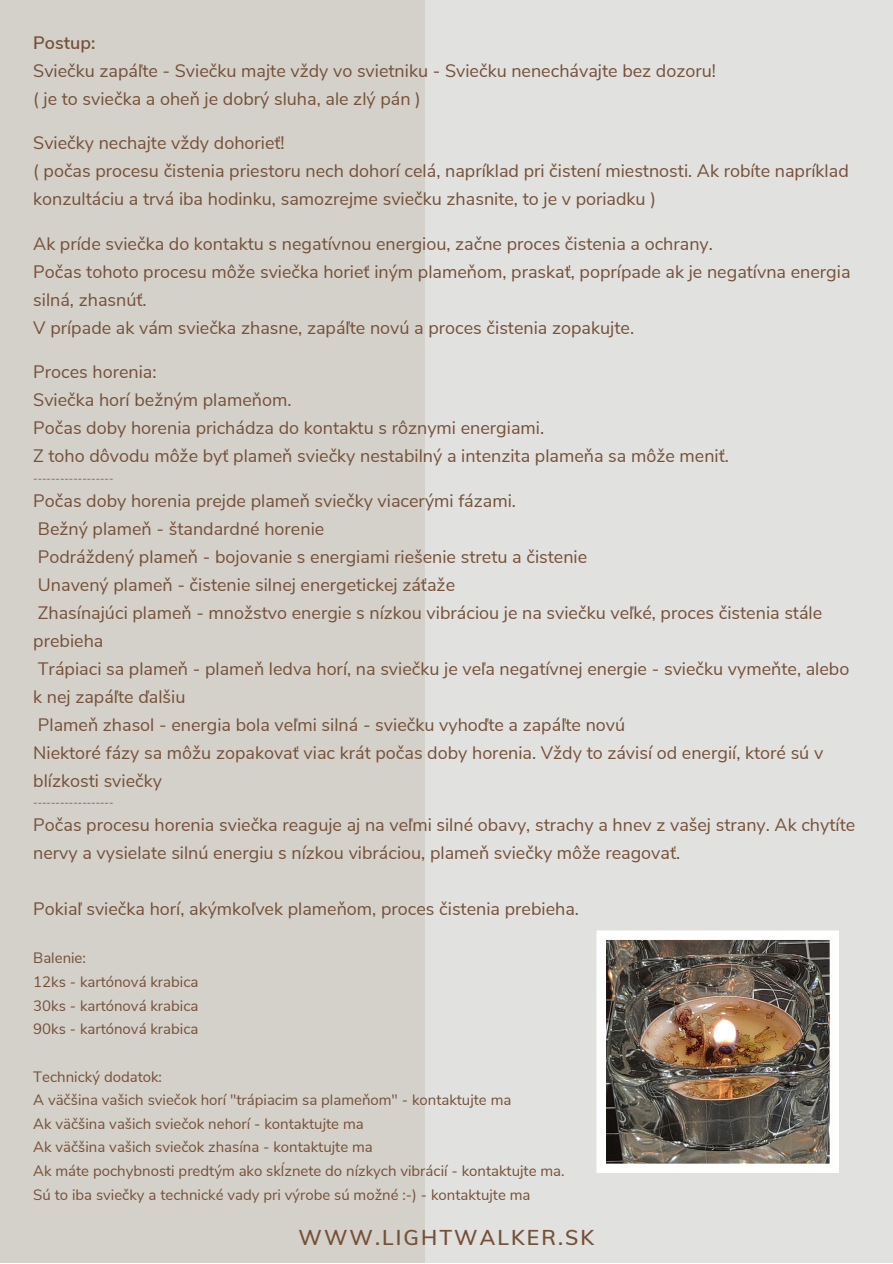
<style>
.page{position:relative;width:893px;height:1264px;background:#fff}
.page>*{position:absolute;margin:0;border:0;box-sizing:border-box;transform-origin:0 0}
.t1{font:600 21px "Muli";letter-spacing:.1em;color:#765038}
.t2{font:18px/28px "Nunito Sans";color:#765038}
.t3{font:600 18px "Nunito Sans";color:#765038}
.t4{font:15px "Nunito Sans";color:#765038}
.t5{font:10.5px "Nunito Sans";color:#765038}
</style>
<div class="page">
<div style="left:0;top:0;width:892px;height:1262px;background:#d4d1ca"></div>
<div style="left:425px;top:0;width:467px;height:1262px;background:#e1e1df"></div>
<img style="left:596px;top:930px;width:243px;height:243px">
<p class="t3" style="left:33px;top:30px;width:64px">Postup:</p>
<p class="t2" style="left:33px;top:57px;width:684px">Sviečku zapáľte - Sviečku majte vždy vo svietniku - Sviečku nenechávajte bez dozoru!</p>
<p class="t2" style="left:33px;top:85px;width:389px">( je to sviečka a oheň je dobrý sluha, ale zlý pán )</p>
<p class="t2" style="left:33px;top:129px;width:253px">Sviečky nechajte vždy dohorieť!</p>
<p class="t2" style="left:33px;top:157px;width:817px">( počas procesu čistenia priestoru nech dohorí celá, napríklad pri čistení miestnosti. Ak robíte napríklad konzultáciu a trvá iba hodinku, samozrejme sviečku zhasnite, to je v poriadku )</p>
<p class="t2" style="left:33px;top:230px;width:681px">Ak príde sviečka do kontaktu s negatívnou energiou, začne proces čistenia a ochrany.</p>
<p class="t2" style="left:33px;top:258px;width:818px">Počas tohoto procesu môže sviečka horieť iným plameňom, praskať, poprípade ak je negatívna energia silná, zhasnúť.</p>
<p class="t2" style="left:33px;top:314px;width:602px">V prípade ak vám sviečka zhasne, zapáľte novú a proces čistenia zopakujte.</p>
<p class="t2" style="left:33px;top:358px;width:125px">Proces horenia:</p>
<p class="t2" style="left:33px;top:386px;width:260px">Sviečka horí bežným plameňom.</p>
<p class="t2" style="left:33px;top:414px;width:512px">Počas doby horenia prichádza do kontaktu s rôznymi energiami.</p>
<p class="t2" style="left:33px;top:442px;width:697px">Z toho dôvodu môže byť plameň sviečky nestabilný a intenzita plameňa sa môže meniť.</p>
<p class="t5" style="left:33px;top:471px;width:82px">------------------</p>
<p class="t2" style="left:33px;top:487px;width:484px">Počas doby horenia prejde plameň sviečky viacerými fázami.</p>
<p class="t2" style="left:38px;top:515px;width:288px">Bežný plameň - štandardné horenie</p>
<p class="t2" style="left:38px;top:543px;width:551px">Podráždený plameň - bojovanie s energiami riešenie stretu a čistenie</p>
<p class="t2" style="left:38px;top:571px;width:418px">Unavený plameň - čistenie silnej energetickej záťaže</p>
<p class="t2" style="left:33px;top:599px;width:790px">Zhasínajúci plameň - množstvo energie s nízkou vibráciou je na sviečku veľké, proces čistenia stále prebieha</p>
<p class="t2" style="left:33px;top:655px;width:817px">Trápiaci sa plameň - plameň ledva horí, na sviečku je veľa negatívnej energie - sviečku vymeňte, alebo k nej zapáľte ďalšiu</p>
<p class="t2" style="left:38px;top:711px;width:589px">Plameň zhasol - energia bola veľmi silná - sviečku vyhoďte a zapáľte novú</p>
<p class="t2" style="left:33px;top:738px;width:791px">Niektoré fázy sa môžu zopakovať viac krát počas doby horenia. Vždy to závisí od energií, ktoré sú v blízkosti sviečky</p>
<p class="t5" style="left:33px;top:795px;width:82px">------------------</p>
<p class="t2" style="left:33px;top:811px;width:823px">Počas procesu horenia sviečka reaguje aj na veľmi silné obavy, strachy a hnev z vašej strany. Ak chytíte nervy a vysielate silnú energiu s nízkou vibráciou, plameň sviečky môže reagovať.</p>
<p class="t2" style="left:33px;top:895px;width:547px">Pokiaľ sviečka horí, akýmkoľvek plameňom, proces čistenia prebieha.</p>
<p class="t4" style="left:33px;top:948px;width:54px">Balenie:</p>
<p class="t4" style="left:33px;top:971px;width:167px">12ks - kartónová krabica</p>
<p class="t4" style="left:33px;top:995px;width:167px">30ks - kartónová krabica</p>
<p class="t4" style="left:33px;top:1019px;width:167px">90ks - kartónová krabica</p>
<p class="t4" style="left:33px;top:1066px;width:130px">Technický dodatok:</p>
<p class="t4" style="left:33px;top:1089px;width:479px">A väčšina vašich sviečok horí "trápiacim sa plameňom" - kontaktujte ma</p>
<p class="t4" style="left:33px;top:1113px;width:332px">Ak väčšina vašich sviečok nehorí - kontaktujte ma</p>
<p class="t4" style="left:33px;top:1137px;width:341px">Ak väčšina vašich sviečok zhasína - kontaktujte ma</p>
<p class="t4" style="left:33px;top:1160px;width:532px">Ak máte pochybnosti predtým ako skĺznete do nízkych vibrácií - kontaktujte ma.</p>
<p class="t4" style="left:33px;top:1184px;width:498px">Sú to iba sviečky a technické vady pri výrobe sú možné :-) - kontaktujte ma</p>
<p class="t1" style="left:298px;top:1223px;width:297px">WWW.LIGHTWALKER.SK</p>
</div>
